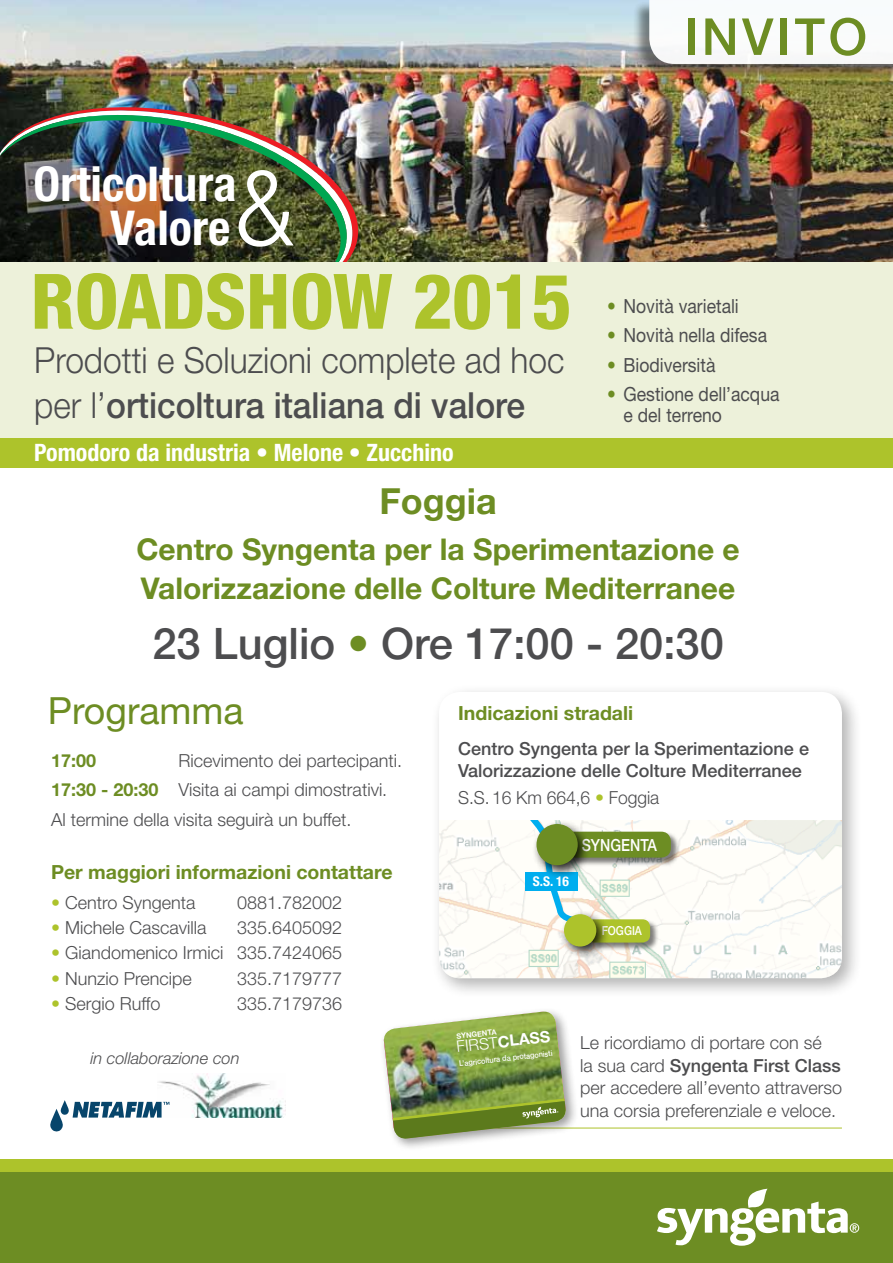
<style>
.page{position:relative;width:893px;height:1263px;background:#fff}
.page>*{position:absolute;margin:0;border:0;box-sizing:border-box;transform-origin:0 0}
.t1{font:800 condensed 76.5px "Helvetica Neue LT Std";color:#adc32b}
.t2{font:500 51px "Helvetica Neue LT Std";letter-spacing:.07em;color:#6d8d23}
.t3{font:700 condensed 48.15px/43.8px "Helvetica Neue LT Std";color:#fff;text-align:right}
.t4{font:500 43.5px "Helvetica Neue LT Std";color:#4d4d4f}
.t5{font:37.5px "Helvetica Neue LT Std";color:#6d8d23}
.t6{font:300 36px/45px "Helvetica Neue LT Std";color:#4d4d4f;scale:.93 1}
.t7{font:700 36px "Helvetica Neue LT Std";color:#6d8d23}
.t8{font:700 30px/39px "Helvetica Neue LT Std";color:#6d8d23}
.t9{font:700 condensed 24px "Helvetica Neue LT Std";color:#fff}
.t10{font:19.5px/21px "Helvetica Neue LT Std";color:#4d4d4f;scale:.9 1}
.t11{font:700 19.5px "Helvetica Neue LT Std";color:#6d8d23}
.t12{font:300 18px/22.5px "Helvetica Neue LT Std";color:#4d4d4f}
.t13{font:500 18px/22.5px "Helvetica Neue LT Std";color:#4d4d4f}
.t14{font:700 18px "Helvetica Neue LT Std";color:#6d8d23}
.t15{font:500 16.65px "Helvetica Neue LT Std";color:#fff;scale:.85 1}
.t16{font:italic 300 16.5px "Helvetica Neue LT Std";color:#4d4d4f}
.t17{font:300 15.9px "Helvetica Neue LT Std";color:#fff}
.t18{font:700 condensed 13.5px "Helvetica Neue LT Std";color:#fff}
.t19{font:500 12.45px "Helvetica Neue LT Std";color:#fff;scale:.85 1}
.t20{font:500 7.8px "Helvetica Neue LT Std";color:#fff;scale:.93 1}
.t21{font:700 7.5px "Helvetica Neue LT Std";color:#fff}
.s1{font-weight:500}
.s2{color:#6d8d23}
.s3{font-weight:700;color:#6d8d23}
.s4{color:#adc32b}
.s5{font-weight:700}
</style>
<div class="page">
<div style="left:0;top:288px;width:893px;height:180px;background:#adc32b"></div>
<div style="left:0;top:1165px;width:893px;height:98px;background:#6d8d23"></div>
<svg style="left:657px;top:1189px;width:202px;height:56px"></svg>
<div style="left:0;top:1159px;width:893px;height:12px;background:#adc32b"></div>
<img style="left:0;top:0;width:893px;height:262px">
<img style="left:1px;top:97px;width:366px;height:165px">
<img style="left:0;top:101px;width:361px;height:161px">
<img style="left:0;top:105px;width:355px;height:157px">
<div style="left:0;top:262px;width:893px;height:176px;background:#edf1da"></div>
<div style="left:632px;top:0;width:261px;height:81px;background:#000;opacity:.5"></div>
<svg style="left:649px;top:0;width:244px;height:64px"></svg>
<div style="left:431px;top:684px;width:432px;height:315px;background:#000;opacity:.3"></div>
<div style="left:439px;top:692px;width:403px;height:286px;background:#fff;border-radius:21px"></div>
<hr style="left:425px;top:1128px;width:417px;height:1px;background:#adc32b">
<div style="left:379px;top:1007px;width:200px;height:145px;background:#000;opacity:.4"></div>
<img style="left:383px;top:1011px;width:184px;height:129px">
<img style="left:158px;top:1073px;width:127px;height:45px">
<svg style="left:50px;top:1100px;width:119px;height:31px"></svg>
<img style="left:439px;top:820px;width:403px;height:158px">
<div style="left:592px;top:919px;width:67px;height:32px;background:#000;opacity:.51"></div>
<div style="left:559px;top:909px;width:50px;height:51px;background:#000;opacity:.84"></div>
<div style="left:569px;top:831px;width:110px;height:35px;background:#000;opacity:.51"></div>
<svg style="left:519px;top:820px;width:152px;height:128px"></svg>
<div style="left:532px;top:819px;width:59px;height:60px;background:#000;opacity:.84"></div>
<div style="left:536px;top:824px;width:42px;height:41px;background:#6d8d23;border-radius:50%"></div>
<div style="left:458px;top:706px;width:365px;height:114px;background:#fff"></div>
<h2 class="t2" style="left:684px;top:6px;width:185px">INVITO</h2>
<h3 class="t3" style="left:34px;top:161px;width:204px">Orticoltura<br>Valore</h3>
<h1 class="t1" style="left:31px;top:254px;width:542px">ROADSHOW 2015</h1>
<h3 class="t6" style="left:34px;top:337px;width:572px">Prodotti e Soluzioni complete ad hoc per l’<span class="s1">orticoltura italiana di valore</span></h3>
<h3 class="t9" style="left:34px;top:438px;width:421px">Pomodoro da industria • Melone • Zucchino</h3>
<p class="t10" style="left:607px;top:295px;width:148px"><span class="s2">•</span> Novità varietali</p>
<p class="t10" style="left:607px;top:324px;width:179px"><span class="s2">•</span> Novità nella difesa</p>
<p class="t10" style="left:607px;top:354px;width:122px"><span class="s2">•</span> Biodiversità</p>
<p class="t10" style="left:623px;top:383px;width:175px;text-indent:-16px"><span class="s2">•</span> Gestione dell’acqua e del terreno</p>
<h3 class="t7" style="left:379px;top:479px;width:119px">Foggia</h3>
<h3 class="t8" style="left:136px;top:529px;width:605px">Centro Syngenta per la Sperimentazione e<br>Valorizzazione delle Colture Mediterranee</h3>
<h3 class="t4" style="left:152px;top:617px;width:573px">23 Luglio <span class="s2">•</span> Ore 17:00 - 20:30</h3>
<h3 class="t5" style="left:48px;top:689px;width:197px">Programma</h3>
<p class="t14" style="left:51px;top:749px;width:47px">17:00</p>
<p class="t12" style="left:51px;top:745px;width:353px;line-height:29.5px;text-indent:127px">Ricevimento dei partecipanti.<br><span class="s3">17:30 - 20:30</span> Visita ai campi dimostrativi.<br>Al termine della visita seguirà un buffet.</p>
<p class="t11" style="left:51px;top:860px;width:343px">Per maggiori informazioni contattare</p>
<p class="t12" style="left:51px;top:891px;width:146px"><span class="s4">•</span> Centro Syngenta</p>
<p class="t12" style="left:237px;top:891px;width:107px">0881.782002</p>
<p class="t12" style="left:51px;top:916px;width:157px"><span class="s4">•</span> Michele Cascavilla</p>
<p class="t12" style="left:237px;top:916px;width:107px">335.6405092</p>
<p class="t12" style="left:51px;top:941px;width:293px"><span class="s4">•</span> Giandomenico Irmici 335.7424065</p>
<p class="t12" style="left:51px;top:967px;width:142px"><span class="s4">•</span> Nunzio Prencipe</p>
<p class="t12" style="left:237px;top:967px;width:107px">335.7179777</p>
<p class="t12" style="left:51px;top:992px;width:111px"><span class="s4">•</span> Sergio Ruffo</p>
<p class="t12" style="left:237px;top:992px;width:107px">335.7179736</p>
<p class="t16" style="left:90px;top:1049px;width:151px">in collaborazione con</p>
<p class="t11" style="left:458px;top:701px;width:177px">Indicazioni stradali</p>
<p class="t13" style="left:458px;top:737px;width:352px">Centro Syngenta per la Sperimentazione e<br>Valorizzazione delle Colture Mediterranee</p>
<p class="t12" style="left:458px;top:786px;width:203px">S.S. 16 Km 664,6 <span class="s4">•</span> Foggia</p>
<p class="t18" style="left:533px;top:873px;width:38px">S.S. 16</p>
<p class="t15" style="left:582px;top:835px;width:90px">SYNGENTA</p>
<p class="t19" style="left:602px;top:923px;width:49px">FOGGIA</p>
<p class="t21" style="left:456px;top:1031px;width:42px;rotate:-6deg">SYNGENTA</p>
<p class="t17" style="left:455px;top:1037px;width:96px;rotate:-7deg">FIRST<span class="s5">CLASS</span></p>
<p class="t20" style="left:458px;top:1059px;width:103px;rotate:-7deg">L’agricoltura da protagonisti</p>
<p class="t12" style="left:580px;top:1031px;width:264px">Le ricordiamo di portare con sé<br>la sua card <span class="s1">Syngenta First Class </span>per accedere all’evento attraverso una corsia preferenziale e veloce.</p>
</div>
